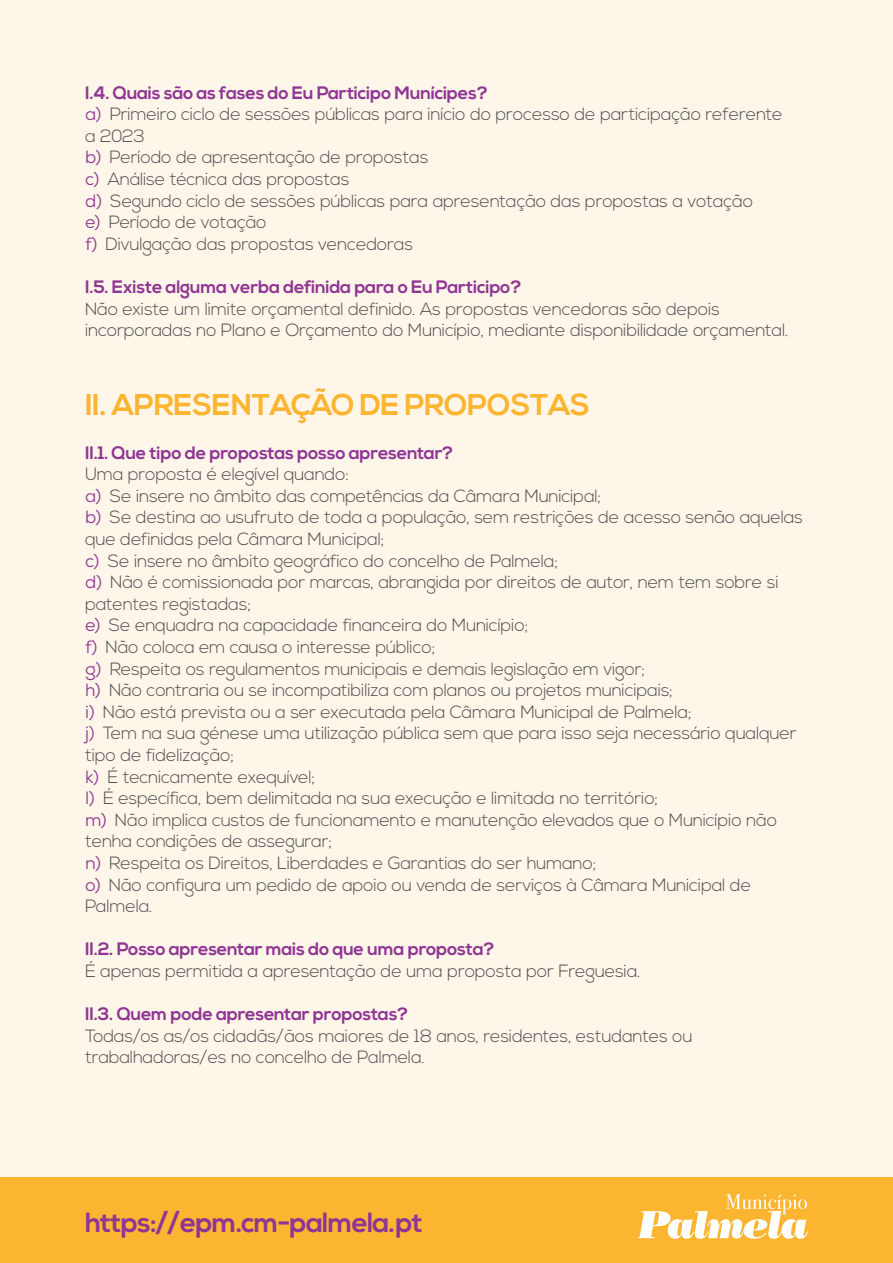
<style>
.page{position:relative;width:893px;height:1263px;background:#fff6ea}
.page>*{position:absolute;margin:0;border:0;box-sizing:border-box;transform-origin:0 0}
.t1{font:700 30px "Nexa";letter-spacing:-.015em;color:#fcb531}
.t2{font:700 27.75px "Nexa";letter-spacing:-.03em;color:#8f3694}
.t3{font:700 18px "Nexa";letter-spacing:-.015em;color:#8f3694}
.t4{font:300 17.7px/21.6px "Nexa";letter-spacing:-.015em;color:#4d4d4f}
.s1{font-weight:400;color:#8f3694}
</style>
<div class="page">
<div style="left:0;top:1178px;width:893px;height:85px;background:#fcb531"></div>
<svg style="left:638px;top:1194px;width:170px;height:45px"></svg>
<p class="t3" style="left:85px;top:82px;width:404px">I.4. Quais são as fases do Eu Participo Munícipes?</p>
<p class="t4" style="left:85px;top:104px;width:699px"><span class="s1">a)</span> Primeiro ciclo de sessões públicas para início do processo de participação referente a 2023<br><span class="s1">b)</span> Período de apresentação de propostas<br><span class="s1">c)</span> Análise técnica das propostas<br><span class="s1">d)</span> Segundo ciclo de sessões públicas para apresentação das propostas a votação<br><span class="s1">e)</span> Período de votação<br><span class="s1">f)</span> Divulgação das propostas vencedoras</p>
<p class="t3" style="left:85px;top:276px;width:438px">I.5. Existe alguma verba definida para o Eu Participo?</p>
<p class="t4" style="left:85px;top:298px;width:705px">Não existe um limite orçamental definido. As propostas vencedoras são depois incorporadas no Plano e Orçamento do Município, mediante disponibilidade orçamental.</p>
<h1 class="t1" style="left:85px;top:388px;width:506px">II. APRESENTAÇÃO DE PROPOSTAS</h1>
<p class="t3" style="left:85px;top:442px;width:370px">II.1. Que tipo de propostas posso apresentar?</p>
<p class="t4" style="left:85px;top:464px;width:720px">Uma proposta é elegível quando:<br><span class="s1">a)</span> Se insere no âmbito das competências da Câmara Municipal;<br><span class="s1">b)</span> Se destina ao usufruto de toda a população, sem restrições de acesso senão aquelas que definidas pela Câmara Municipal;<br><span class="s1">c)</span> Se insere no âmbito geográfico do concelho de Palmela;<br><span class="s1">d)</span> Não é comissionada por marcas, abrangida por direitos de autor, nem tem sobre si patentes registadas;<br><span class="s1">e)</span> Se enquadra na capacidade financeira do Município;<br><span class="s1">f)</span> Não coloca em causa o interesse público;<br><span class="s1">g)</span> Respeita os regulamentos municipais e demais legislação em vigor;<br><span class="s1">h)</span> Não contraria ou se incompatibiliza com planos ou projetos municipais;<br><span class="s1">i)</span> Não está prevista ou a ser executada pela Câmara Municipal de Palmela;<br><span class="s1">j)</span> Tem na sua génese uma utilização pública sem que para isso seja necessário qualquer tipo de fidelização;<br><span class="s1">k)</span> É tecnicamente exequível;<br><span class="s1">l)</span> É específica, bem delimitada na sua execução e limitada no território;<br><span class="s1">m)</span> Não implica custos de funcionamento e manutenção elevados que o Município não tenha condições de assegurar;<br><span class="s1">n)</span> Respeita os Direitos, Liberdades e Garantias do ser humano;<br><span class="s1">o)</span> Não configura um pedido de apoio ou venda de serviços à Câmara Municipal de Palmela.</p>
<p class="t3" style="left:85px;top:939px;width:411px">II.2. Posso apresentar mais do que uma proposta?</p>
<p class="t4" style="left:85px;top:961px;width:557px">É apenas permitida a apresentação de uma proposta por Freguesia.</p>
<p class="t3" style="left:85px;top:1004px;width:325px">II.3. Quem pode apresentar propostas?</p>
<p class="t4" style="left:85px;top:1026px;width:609px">Todas/os as/os cidadãs/ãos maiores de 18 anos, residentes, estudantes ou trabalhadoras/es no concelho de Palmela.</p>
<h2 class="t2" style="left:85px;top:1207px;width:339px">https://epm.cm-palmela.pt</h2>
</div>
